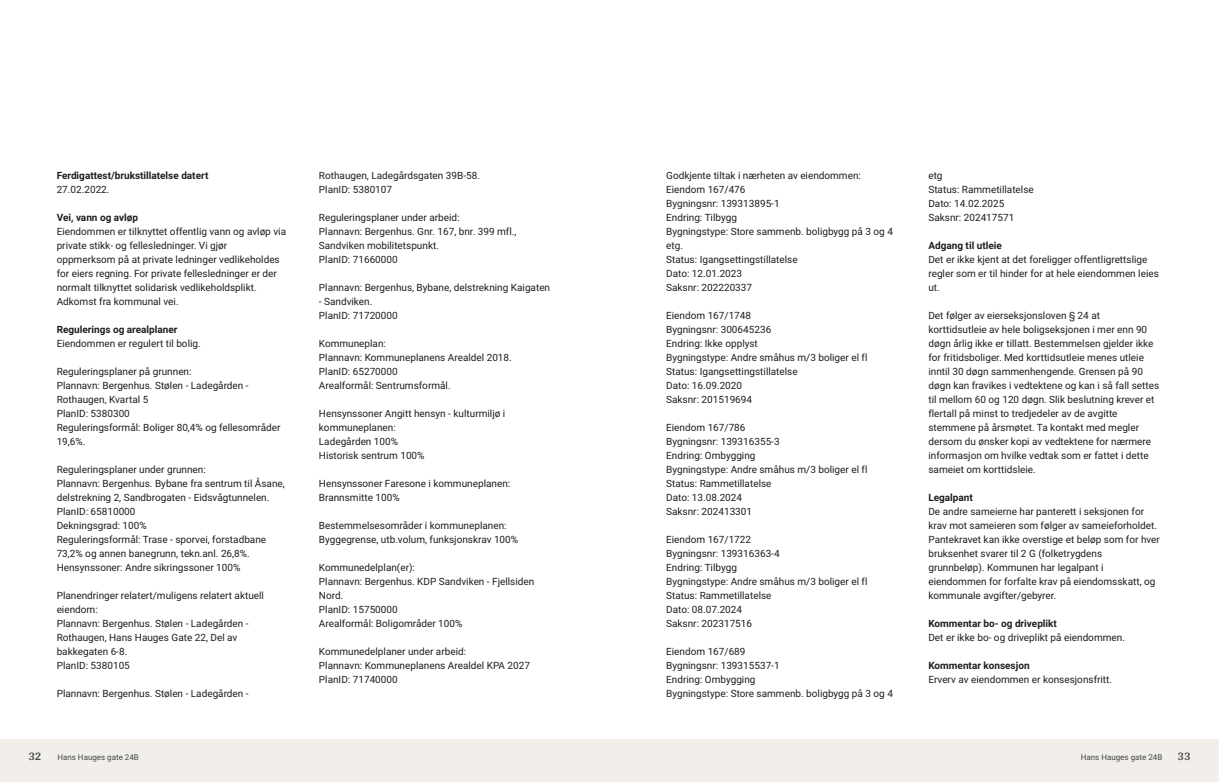
<style>
.page{position:relative;width:1219px;height:782px;background:#fff}
.page>*{position:absolute;margin:0;border:0;box-sizing:border-box;transform-origin:0 0}
.t1{font:700 12px "Arya";color:#414749}
.t2{font:10px/14px "Roboto Vitec";color:#1d1d1b}
.t3{font:700 10px "Roboto Vitec";color:#1d1d1b}
.t4{font:8px "Roboto Vitec";color:#414749}
</style>
<div class="page">
<div style="left:0;top:739px;width:612px;height:42px;background:#f2eeea"></div>
<div style="left:607px;top:739px;width:612px;height:42px;background:#f2eeea"></div>
<p class="t3" style="left:57px;top:168px;width:153px">Ferdigattest/ brukstillatelse datert</p>
<p class="t2" style="left:57px;top:181px;width:54px">27.02.2022.</p>
<p class="t3" style="left:57px;top:210px;width:83px">Vei, vann og avløp</p>
<p class="t2" style="left:57px;top:223px;width:231px">Eiendommen er tilknyttet offentlig vann og avløp via private stikk‑ og fellesledninger. Vi gjør oppmerksom på at private ledninger vedlikeholdes for eiers regning. For private fellesledninger er der normalt tilknyttet solidarisk vedlikeholdsplikt.<br>Adkomst fra kommunal vei.</p>
<p class="t3" style="left:57px;top:322px;width:122px">Regulerings og arealplaner</p>
<p class="t2" style="left:57px;top:335px;width:146px">Eiendommen er regulert til bolig.</p>
<p class="t2" style="left:57px;top:363px;width:225px">Reguleringsplaner på grunnen:<br>Plannavn: Bergenhus. Stølen ‑ Ladegården ‑<br>Rothaugen, Kvartal 5<br>PlanID: 5380300<br>Reguleringsformål: Boliger 80,4% og fellesområder<br>19,6%.</p>
<p class="t2" style="left:57px;top:461px;width:230px">Reguleringsplaner under grunnen:<br>Plannavn: Bergenhus. Bybane fra sentrum til Åsane, delstrekning 2, Sandbrogaten ‑ Eidsvågtunnelen.<br>PlanID: 65810000<br>Dekningsgrad: 100%<br>Reguleringsformål: Trase ‑ sporvei, forstadbane 73,2% og annen banegrunn, tekn.anl. 26,8%.<br>Hensynssoner: Andre sikringssoner 100%</p>
<p class="t2" style="left:57px;top:587px;width:209px">Planendringer relatert/ muligens relatert aktuell eiendom:<br>Plannavn: Bergenhus. Stølen ‑ Ladegården ‑<br>Rothaugen, Hans Hauges Gate 22, Del av bakkegaten 6‑8.<br>PlanID: 5380105</p>
<p class="t2" style="left:57px;top:685px;width:193px">Plannavn: Bergenhus. Stølen ‑ Ladegården ‑</p>
<p class="t1" style="left:28px;top:749px;width:15px">32</p>
<p class="t4" style="left:57px;top:751px;width:83px">Hans Hauges gate 24B</p>
<p class="t2" style="left:319px;top:167px;width:163px">Rothaugen, Ladegårdsgaten 39B‑58.<br>PlanID: 5380107</p>
<p class="t2" style="left:319px;top:209px;width:199px">Reguleringsplaner under arbeid:<br>Plannavn: Bergenhus. Gnr. 167, bnr. 399 mfl.,<br>Sandviken mobilitetspunkt.<br>PlanID: 71660000</p>
<p class="t2" style="left:319px;top:279px;width:233px">Plannavn: Bergenhus, Bybane, delstrekning Kaigaten ‑ Sandviken.<br>PlanID: 71720000</p>
<p class="t2" style="left:319px;top:335px;width:194px">Kommuneplan:<br>Plannavn: Kommuneplanens Arealdel 2018.<br>PlanID: 65270000<br>Arealformål: Sentrumsformål.</p>
<p class="t2" style="left:319px;top:405px;width:188px">Hensynssoner Angitt hensyn ‑ kulturmiljø i kommuneplanen:<br>Ladegården 100%<br>Historisk sentrum 100%</p>
<p class="t2" style="left:319px;top:475px;width:193px">Hensynssoner Faresone i kommuneplanen:<br>Brannsmitte 100%</p>
<p class="t2" style="left:319px;top:517px;width:201px">Bestemmelsesområder i kommuneplanen:<br>Byggegrense, utb.volum, funksjonskrav 100%</p>
<p class="t2" style="left:319px;top:559px;width:217px">Kommunedelplan(er):<br>Plannavn: Bergenhus. KDP Sandviken ‑ Fjellsiden<br>Nord.<br>PlanID: 15750000<br>Arealformål: Boligområder 100%</p>
<p class="t2" style="left:319px;top:643px;width:213px">Kommunedelplaner under arbeid:<br>Plannavn: Kommuneplanens Arealdel KPA 2027<br>PlanID: 71740000</p>
<p class="t2" style="left:666px;top:167px;width:228px">Godkjente tiltak i nærheten av eiendommen:<br>Eiendom 167/ 476<br>Bygningsnr: 139313895‑1<br>Endring: Tilbygg<br>Bygningstype: Store sammenb. boligbygg på 3 og 4 etg.<br>Status: Igangsettingstillatelse<br>Dato: 12.01.2023<br>Saksnr: 202220337</p>
<p class="t2" style="left:666px;top:307px;width:203px">Eiendom 167/ 1748<br>Bygningsnr: 300645236<br>Endring: Ikke opplyst<br>Bygningstype: Andre småhus m/ 3 boliger el fl<br>Status: Igangsettingstillatelse<br>Dato: 16.09.2020<br>Saksnr: 201519694</p>
<p class="t2" style="left:666px;top:419px;width:203px">Eiendom 167/ 786<br>Bygningsnr: 139316355‑3<br>Endring: Ombygging<br>Bygningstype: Andre småhus m/ 3 boliger el fl<br>Status: Rammetillatelse<br>Dato: 13.08.2024<br>Saksnr: 202413301</p>
<p class="t2" style="left:666px;top:531px;width:203px">Eiendom 167/ 1722<br>Bygningsnr: 139316363‑4<br>Endring: Tilbygg<br>Bygningstype: Andre småhus m/ 3 boliger el fl<br>Status: Rammetillatelse<br>Dato: 08.07.2024<br>Saksnr: 202317516</p>
<p class="t2" style="left:666px;top:643px;width:228px">Eiendom 167/ 689<br>Bygningsnr: 139315537‑1<br>Endring: Ombygging<br>Bygningstype: Store sammenb. boligbygg på 3 og 4</p>
<p class="t2" style="left:928px;top:167px;width:107px">etg<br>Status: Rammetillatelse<br>Dato: 14.02.2025<br>Saksnr: 202417571</p>
<p class="t3" style="left:928px;top:238px;width:75px">Adgang til utleie</p>
<p class="t2" style="left:928px;top:251px;width:232px">Det er ikke kjent at det foreligger offentligrettslige regler som er til hinder for at hele eiendommen leies ut.</p>
<p class="t2" style="left:928px;top:307px;width:232px">Det følger av eierseksjonsloven § 24 at korttidsutleie av hele boligseksjonen i mer enn 90 døgn årlig ikke er tillatt. Bestemmelsen gjelder ikke for fritidsboliger. Med korttidsutleie menes utleie inntil 30 døgn sammenhengende. Grensen på 90 døgn kan fravikes i vedtektene og kan i så fall settes til mellom 60 og 120 døgn. Slik beslutning krever et flertall på minst to tredjedeler av de avgitte stemmene på årsmøtet. Ta kontakt med megler dersom du ønsker kopi av vedtektene for nærmere informasjon om hvilke vedtak som er fattet i dette sameiet om korttidsleie.</p>
<p class="t3" style="left:928px;top:490px;width:46px">Legalpant</p>
<p class="t2" style="left:928px;top:503px;width:233px">De andre sameierne har panterett i seksjonen for krav mot sameieren som følger av sameieforholdet.<br>Pantekravet kan ikke overstige et beløp som for hver bruksenhet svarer til 2 G (folketrygdens grunnbeløp). Kommunen har legalpant i eiendommen for forfalte krav på eiendomsskatt, og kommunale avgifter/ gebyrer.</p>
<p class="t3" style="left:928px;top:616px;width:130px">Kommentar bo‑ og driveplikt</p>
<p class="t2" style="left:928px;top:629px;width:198px">Det er ikke bo‑ og driveplikt på eiendommen.</p>
<p class="t3" style="left:928px;top:658px;width:103px">Kommentar konsesjon</p>
<p class="t2" style="left:928px;top:671px;width:185px">Erverv av eiendommen er konsesjonsfritt.</p>
<p class="t4" style="left:1081px;top:751px;width:83px">Hans Hauges gate 24B</p>
<p class="t1" style="left:1177px;top:749px;width:15px">33</p>
</div>
